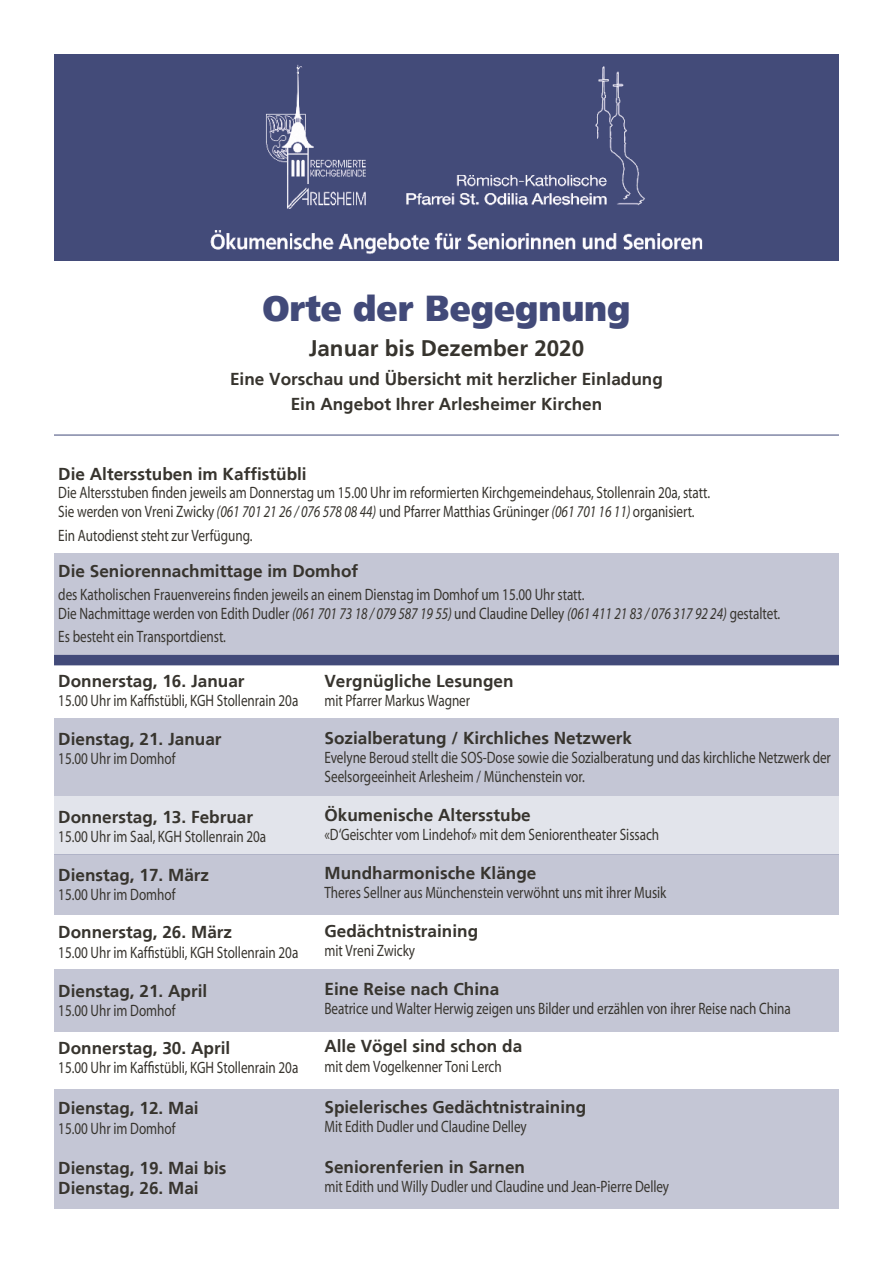
<style>
.page{position:relative;width:893px;height:1263px;background:#fff}
.page>*{position:absolute;margin:0;border:0;box-sizing:border-box;transform-origin:0 0}
.t1{font:36px "Weissach Black Regular SWFTE";letter-spacing:-.005em;color:#424a79;scale:.95 1}
.t2{font:22.5px "Weissach Bold SWFTE";color:#37342e}
.t3{font:17.25px/24.9px "Weissach Bold SWFTE";color:#37342e;text-align:center}
.t4{font:16.5px/18.8px "Myriad";letter-spacing:-.005em;color:#37342e;scale:.8 1}
.s1{font-style:italic}
</style>
<div class="page">
<div style="left:54px;top:1089px;width:785px;height:120px;background:#c4c6d5"></div>
<div style="left:54px;top:969px;width:785px;height:63px;background:#c4c6d5"></div>
<div style="left:54px;top:719px;width:785px;height:77px;background:#c4c6d5"></div>
<div style="left:54px;top:855px;width:785px;height:60px;background:#c4c6d5"></div>
<div style="left:54px;top:796px;width:785px;height:59px;background:#e2e4eb"></div>
<div style="left:54px;top:554px;width:785px;height:104px;background:#c4c6d5"></div>
<div style="left:54px;top:655px;width:785px;height:10px;background:#424a79"></div>
<img style="left:54px;top:54px;width:785px;height:206px">
<hr style="left:54px;top:435px;width:785px;height:1px;background:#424a79">
<h1 class="t1" style="left:262px;top:286px;width:389px">Orte der Begegnung</h1>
<h2 class="t2" style="left:309px;top:335px;width:277px">Januar bis Dezember 2020</h2>
<p class="t3" style="left:230px;top:367px;width:434px">Eine Vorschau und Übersicht mit herzlicher Einladung<br>Ein Angebot Ihrer Arlesheimer Kirchen</p>
<p class="t3" style="left:58px;top:461px;width:250px">Die Altersstuben im Kaffistübli</p>
<p class="t4" style="left:58px;top:484px;width:816px">Die Altersstuben finden jeweils am Donnerstag um 15.00 Uhr im reformierten Kirchgemeindehaus, Stollenrain 20a, statt.<br>Sie werden von Vreni Zwicky <span class="s1">(061 701 21 26 / 076 578 08 44)</span> und Pfarrer Matthias Grüninger <span class="s1">(061 701 16 11)</span> organisiert.</p>
<p class="t4" style="left:58px;top:527px;width:244px">Ein Autodienst steht zur Verfügung.</p>
<p class="t3" style="left:58px;top:559px;width:301px">Die Seniorennachmittage im Domhof</p>
<p class="t4" style="left:58px;top:586px;width:904px">des Katholischen Frauenvereins finden jeweils an einem Dienstag im Domhof um 15.00 Uhr statt.<br>Die Nachmittage werden von Edith Dudler <span class="s1">(061 701 73 18 / 079 587 19 55)</span> und Claudine Delley <span class="s1">(061 411 21 83 / 076 317 92 24)</span> gestaltet.</p>
<p class="t4" style="left:58px;top:628px;width:211px">Es besteht ein Transportdienst.</p>
<p class="t3" style="left:58px;top:668px;width:188px">Donnerstag, 16. Januar</p>
<p class="t4" style="left:58px;top:692px;width:302px">15.00 Uhr im Kaffistübli, KGH Stollenrain 20a</p>
<p class="t3" style="left:58px;top:726px;width:165px">Dienstag, 21. Januar</p>
<p class="t4" style="left:58px;top:750px;width:148px">15.00 Uhr im Domhof</p>
<p class="t3" style="left:324px;top:668px;width:191px">Vergnügliche Lesungen</p>
<p class="t4" style="left:324px;top:692px;width:184px">mit Pfarrer Markus Wagner</p>
<p class="t3" style="left:324px;top:725px;width:309px">Sozialberatung / Kirchliches Netzwerk</p>
<p class="t4" style="left:324px;top:748px;width:635px;line-height:19.5px">Evelyne Beroud stellt die SOS-Dose sowie die Sozialberatung und das kirchliche Netzwerk der<br>Seelsorgeeinheit Arlesheim / Münchenstein vor.</p>
<p class="t3" style="left:324px;top:803px;width:208px">Ökumenische Altersstube</p>
<p class="t4" style="left:324px;top:826px;width:420px">«D‘Geischter vom Lindehof» mit dem Seniorentheater Sissach</p>
<p class="t3" style="left:324px;top:860px;width:214px">Mundharmonische Klänge</p>
<p class="t4" style="left:324px;top:884px;width:429px">Theres Sellner aus Münchenstein verwöhnt uns mit ihrer Musik</p>
<p class="t3" style="left:324px;top:918px;width:155px">Gedächtnistraining</p>
<p class="t4" style="left:324px;top:942px;width:115px">mit Vreni Zwicky</p>
<p class="t3" style="left:324px;top:977px;width:176px">Eine Reise nach China</p>
<p class="t4" style="left:324px;top:1000px;width:585px">Beatrice und Walter Herwig zeigen uns Bilder und erzählen von ihrer Reise nach China</p>
<p class="t3" style="left:324px;top:1034px;width:199px">Alle Vögel sind schon da</p>
<p class="t4" style="left:324px;top:1058px;width:223px">mit dem Vogelkenner Toni Lerch</p>
<p class="t3" style="left:324px;top:1094px;width:263px">Spielerisches Gedächtnistraining</p>
<p class="t4" style="left:324px;top:1118px;width:254px">Mit Edith Dudler und Claudine Delley</p>
<p class="t3" style="left:324px;top:1154px;width:202px">Seniorenferien in Sarnen</p>
<p class="t4" style="left:324px;top:1178px;width:432px">mit Edith und Willy Dudler und Claudine und Jean-Pierre Delley</p>
<p class="t3" style="left:58px;top:804px;width:196px">Donnerstag, 13. Februar</p>
<p class="t4" style="left:58px;top:828px;width:262px">15.00 Uhr im Saal, KGH Stollenrain 20a</p>
<p class="t3" style="left:58px;top:863px;width:152px">Dienstag, 17. März</p>
<p class="t4" style="left:58px;top:886px;width:148px">15.00 Uhr im Domhof</p>
<p class="t3" style="left:58px;top:920px;width:175px">Donnerstag, 26. März</p>
<p class="t4" style="left:58px;top:944px;width:302px">15.00 Uhr im Kaffistübli, KGH Stollenrain 20a</p>
<p class="t3" style="left:58px;top:978px;width:151px">Dienstag, 21. April</p>
<p class="t4" style="left:58px;top:1001px;width:148px">15.00 Uhr im Domhof</p>
<p class="t3" style="left:58px;top:1035px;width:173px">Donnerstag, 30. April</p>
<p class="t4" style="left:58px;top:1059px;width:302px">15.00 Uhr im Kaffistübli, KGH Stollenrain 20a</p>
<p class="t3" style="left:58px;top:1095px;width:142px">Dienstag, 12. Mai</p>
<p class="t4" style="left:58px;top:1119px;width:148px">15.00 Uhr im Domhof</p>
<p class="t3" style="left:58px;top:1158px;width:170px;line-height:19.5px;text-align:left">Dienstag, 19. Mai bis<br>Dienstag, 26. Mai</p>
</div>
